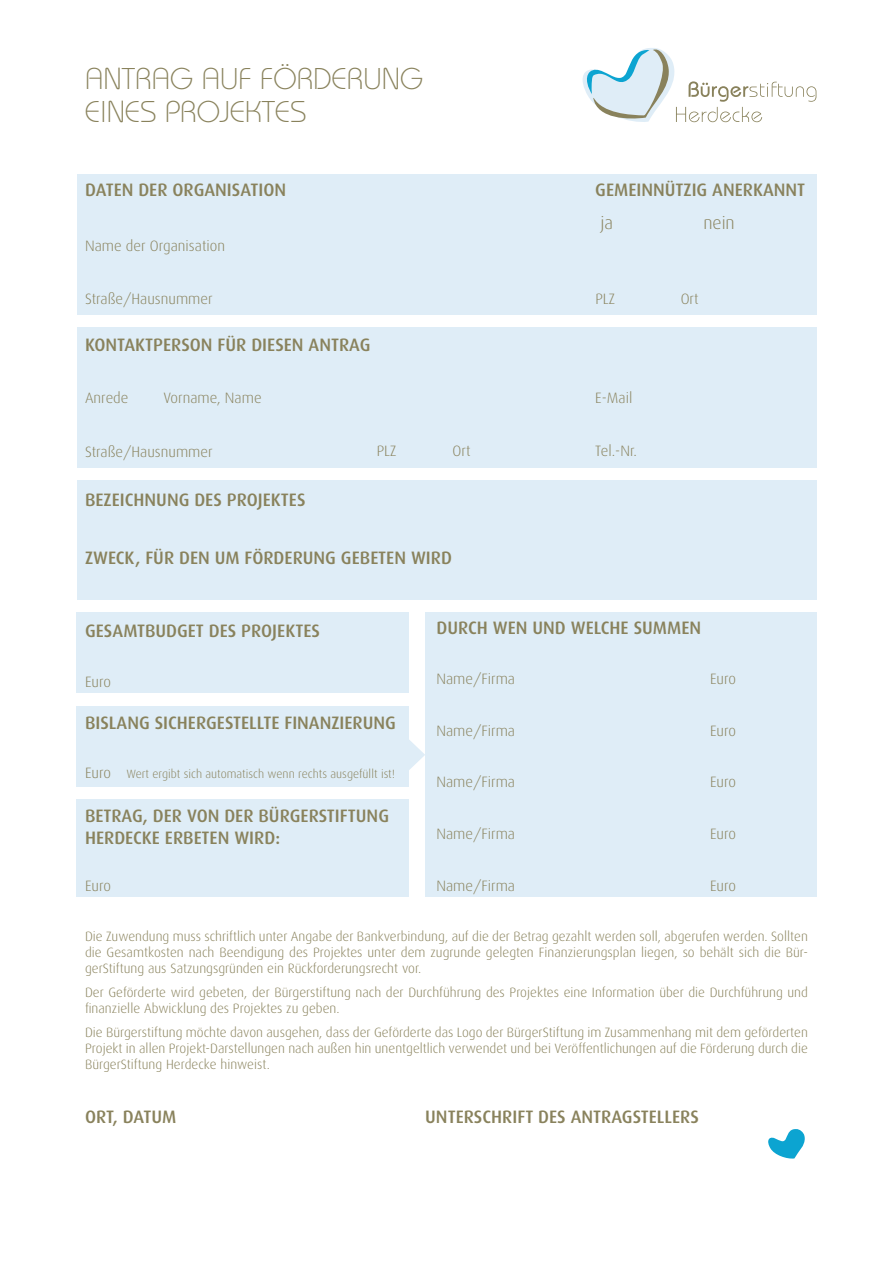
<style>
.page{position:relative;width:893px;height:1263px;background:#fff}
.page>*{position:absolute;margin:0;border:0;box-sizing:border-box;transform-origin:0 0}
.t1{font:300 30px/33px "Bauhaus";color:#89825c}
.t2{font:500 18px/21.6px "Dax";color:#89825c}
.t3{font:300 18px "Dax";color:#89825c}
.t4{font:300 15px "Dax";color:#89825c}
.t5{font:300 13.5px/16.2px "Dax";color:#89825c;text-align:justify}
.t6{font:300 12px "Dax";color:#89825c}
.s1{font-size:15px}
</style>
<div class="page">
<div style="left:77px;top:480px;width:739px;height:120px;background:#dfedf7"></div>
<div style="left:425px;top:612px;width:391px;height:285px;background:#dfedf7"></div>
<div style="left:77px;top:612px;width:332px;height:81px;background:#dfedf7"></div>
<div style="left:77px;top:799px;width:332px;height:98px;background:#dfedf7"></div>
<svg style="left:409px;top:740px;width:16px;height:30px"></svg>
<div style="left:77px;top:706px;width:332px;height:81px;background:#dfedf7"></div>
<div style="left:77px;top:327px;width:739px;height:141px;background:#dfedf7"></div>
<div style="left:77px;top:174px;width:739px;height:141px;background:#dfedf7"></div>
<svg style="left:768px;top:1129px;width:37px;height:30px"></svg>
<svg style="left:582px;top:48px;width:234px;height:75px"></svg>
<h1 class="t1" style="left:85px;top:62px;width:340px">ANTRAG AUF FÖRDERUNG<br>EINES PROJEKTES</h1>
<h2 class="t2" style="left:85px;top:179px;width:203px">DATEN DER ORGANISATION</h2>
<p class="t4" style="left:85px;top:237px;width:142px">Name der Organisation</p>
<p class="t4" style="left:85px;top:291px;width:129px">Straße/Hausnummer</p>
<h2 class="t2" style="left:595px;top:180px;width:211px">GEMEINNÜTZIG ANERKANNT</h2>
<h2 class="t3" style="left:600px;top:213px;width:14px">ja</h2>
<h2 class="t3" style="left:703px;top:213px;width:33px">nein</h2>
<p class="t4" style="left:595px;top:291px;width:21px">PLZ</p>
<p class="t4" style="left:681px;top:291px;width:19px">Ort</p>
<h2 class="t2" style="left:85px;top:334px;width:287px">KONTAKTPERSON FÜR DIESEN ANTRAG</h2>
<p class="t4" style="left:85px;top:389px;width:45px">Anrede</p>
<p class="t4" style="left:163px;top:389px;width:100px">Vorname, Name</p>
<p class="t4" style="left:595px;top:389px;width:39px">E-Mail</p>
<p class="t4" style="left:85px;top:444px;width:129px">Straße/Hausnummer</p>
<p class="t4" style="left:377px;top:443px;width:21px">PLZ</p>
<p class="t4" style="left:453px;top:443px;width:19px">Ort</p>
<p class="t4" style="left:595px;top:443px;width:43px">Tel.-Nr.</p>
<h2 class="t2" style="left:85px;top:489px;width:222px">BEZEICHNUNG DES PROJEKTES</h2>
<h2 class="t2" style="left:85px;top:547px;width:368px">ZWECK, FÜR DEN UM FÖRDERUNG GEBETEN WIRD</h2>
<h2 class="t2" style="left:85px;top:620px;width:236px">GESAMTBUDGET DES PROJEKTES</h2>
<p class="t4" style="left:85px;top:674px;width:27px">Euro</p>
<h2 class="t2" style="left:85px;top:712px;width:312px">BISLANG SICHERGESTELLTE FINANZIERUNG</h2>
<p class="t6" style="left:85px;top:767px;width:312px"><span class="s1">Euro</span> Wert ergibt sich automatisch wenn rechts ausgefüllt ist!</p>
<h2 class="t2" style="left:85px;top:805px;width:306px">BETRAG, DER VON DER BÜRGERSTIFTUNG<br>HERDECKE ERBETEN WIRD:</h2>
<p class="t4" style="left:85px;top:877px;width:27px">Euro</p>
<h2 class="t2" style="left:436px;top:617px;width:266px">DURCH WEN UND WELCHE SUMMEN</h2>
<p class="t4" style="left:436px;top:670px;width:80px">Name/Firma</p>
<p class="t4" style="left:710px;top:670px;width:27px">Euro</p>
<p class="t4" style="left:436px;top:722px;width:80px">Name/Firma</p>
<p class="t4" style="left:710px;top:722px;width:27px">Euro</p>
<p class="t4" style="left:436px;top:774px;width:80px">Name/Firma</p>
<p class="t4" style="left:710px;top:774px;width:27px">Euro</p>
<p class="t4" style="left:436px;top:825px;width:80px">Name/Firma</p>
<p class="t4" style="left:710px;top:825px;width:27px">Euro</p>
<p class="t4" style="left:436px;top:877px;width:80px">Name/Firma</p>
<p class="t4" style="left:710px;top:877px;width:27px">Euro</p>
<p class="t5" style="left:85px;top:928px;width:724px">Die Zuwendung muss schriftlich unter Angabe der Bankverbindung, auf die der Betrag gezahlt werden soll, abgerufen werden. Sollten die Gesamtkosten nach Beendigung des Projektes unter dem zugrunde gelegten Finanzierungsplan liegen, so behält sich die Bür&shy;gerStiftung aus Satzungsgründen ein Rückforderungsrecht vor.</p>
<p class="t5" style="left:85px;top:984px;width:724px">Der Geförderte wird gebeten, der Bürgerstiftung nach der Durchführung des Projektes eine Information über die Durchführung und finanzielle Abwicklung des Projektes zu geben.</p>
<p class="t5" style="left:85px;top:1024px;width:724px">Die Bürgerstiftung möchte davon ausgehen, dass der Geförderte das Logo der BürgerStiftung im Zusammenhang mit dem geförderten Projekt in allen Projekt-Darstellungen nach außen hin unentgeltlich verwendet und bei Veröffentlichungen auf die Förderung durch die BürgerStiftung Herdecke hinweist.</p>
<h2 class="t2" style="left:85px;top:1106px;width:93px">ORT, DATUM</h2>
<h2 class="t2" style="left:425px;top:1106px;width:275px">UNTERSCHRIFT DES ANTRAGSTELLERS</h2>
</div>
